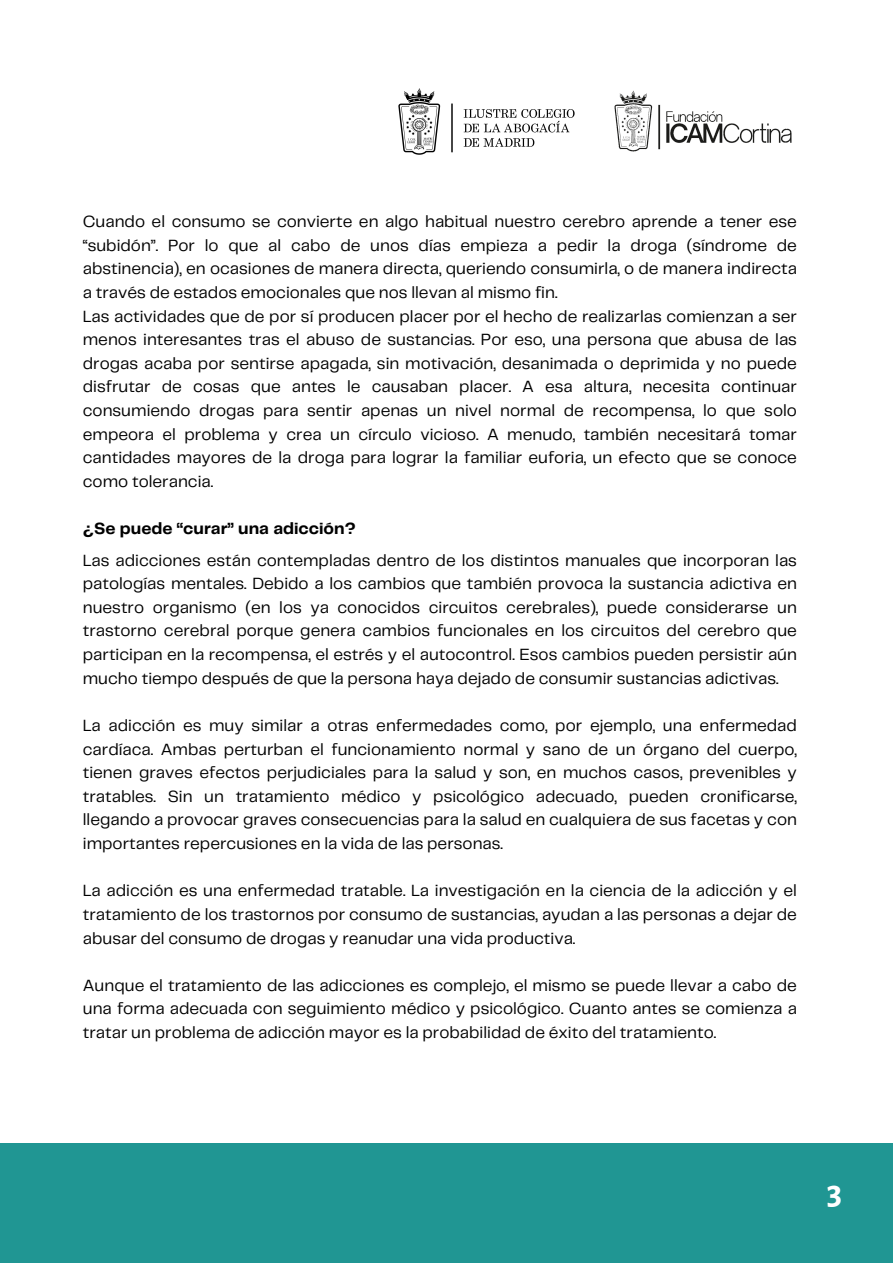
<style>
.page{position:relative;width:893px;height:1264px;background:#fff}
.page>*{position:absolute;margin:0;border:0;box-sizing:border-box;transform-origin:0 0}
.t1{font:700 35.7px "Alegreya Sans SC";color:#fff}
.t2{font:16.8px/23.5px "Telegraf";color:#000;text-align:justify}
.t3{font:700 16.8px "Telegraf";color:#000}
</style>
<div class="page">
<img style="left:398px;top:88px;width:177px;height:67px">
<img style="left:614px;top:90px;width:178px;height:62px">
<div style="left:0;top:1143px;width:892px;height:119px;background:#209693"></div>
<p class="t2" style="left:83px;top:211px;width:715px">Cuando el consumo se convierte en algo habitual nuestro cerebro aprende a tener ese “subidón”. Por lo que al cabo de unos días empieza a pedir la droga (síndrome de abstinencia), en ocasiones de manera directa, queriendo consumirla, o de manera indirecta a través de estados emocionales que nos llevan al mismo fin.</p>
<p class="t2" style="left:83px;top:305px;width:715px">Las actividades que de por sí producen placer por el hecho de realizarlas comienzan a ser menos interesantes tras el abuso de sustancias. Por eso, una persona que abusa de las drogas acaba por sentirse apagada, sin motivación, desanimada o deprimida y no puede disfrutar de cosas que antes le causaban placer. A esa altura, necesita continuar consumiendo drogas para sentir apenas un nivel normal de recompensa, lo que solo empeora el problema y crea un círculo vicioso. A menudo, también necesitará tomar cantidades mayores de la droga para lograr la familiar euforia, un efecto que se conoce como tolerancia.</p>
<p class="t3" style="left:83px;top:521px;width:275px">¿Se puede “curar” una adicción?</p>
<p class="t2" style="left:83px;top:549px;width:715px">Las adicciones están contempladas dentro de los distintos manuales que incorporan las patologías mentales. Debido a los cambios que también provoca la sustancia adictiva en nuestro organismo (en los ya conocidos circuitos cerebrales), puede considerarse un trastorno cerebral porque genera cambios funcionales en los circuitos del cerebro que participan en la recompensa, el estrés y el autocontrol. Esos cambios pueden persistir aún mucho tiempo después de que la persona haya dejado de consumir sustancias adictivas.</p>
<p class="t2" style="left:83px;top:714px;width:715px">La adicción es muy similar a otras enfermedades como, por ejemplo, una enfermedad cardíaca. Ambas perturban el funcionamiento normal y sano de un órgano del cuerpo, tienen graves efectos perjudiciales para la salud y son, en muchos casos, prevenibles y tratables. Sin un tratamiento médico y psicológico adecuado, pueden cronificarse, llegando a provocar graves consecuencias para la salud en cualquiera de sus facetas y con importantes repercusiones en la vida de las personas.</p>
<p class="t2" style="left:83px;top:879px;width:715px">La adicción es una enfermedad tratable. La investigación en la ciencia de la adicción y el tratamiento de los trastornos por consumo de sustancias, ayudan a las personas a dejar de abusar del consumo de drogas y reanudar una vida productiva.</p>
<p class="t2" style="left:83px;top:974px;width:715px">Aunque el tratamiento de las adicciones es complejo, el mismo se puede llevar a cabo de una forma adecuada con seguimiento médico y psicológico. Cuanto antes se comienza a tratar un problema de adicción mayor es la probabilidad de éxito del tratamiento.</p>
<p class="t1" style="left:826px;top:1175px;width:17px">3</p>
</div>
